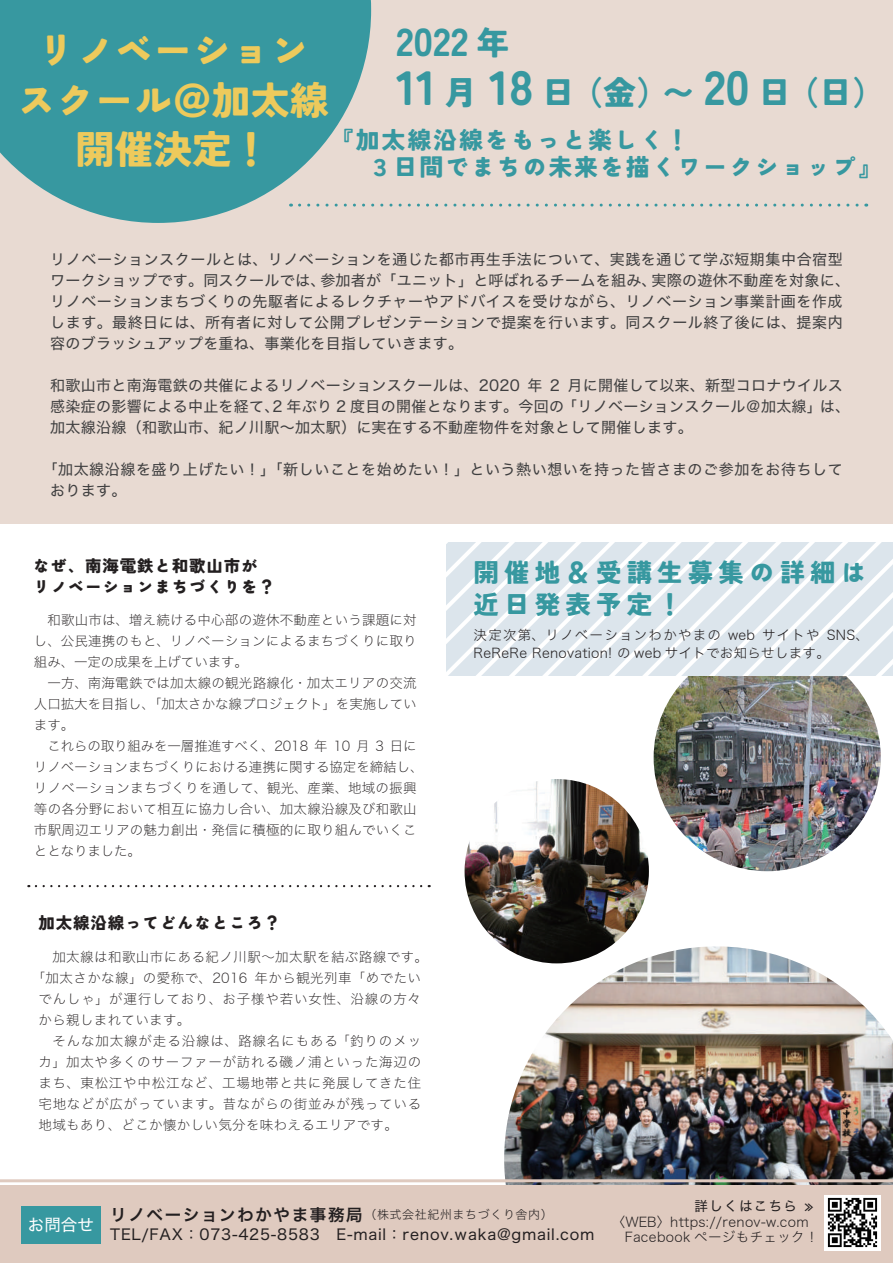
<style>
.page{position:relative;width:893px;height:1263px;background:#fff}
.page>*{position:absolute;margin:0;border:0;box-sizing:border-box;transform-origin:0 0}
.t1{font:900 39px/49.5px "Tsunagi Gothic";color:#edca5c;text-align:center}
.t2{font:900 39px "Tsunagi Gothic";color:#3798a0}
.t3{font:900 33px "Tsunagi Gothic";color:#3798a0}
.t4{font:900 25.5px/31.5px "Tsunagi Gothic";letter-spacing:.2em;color:#3798a0}
.t5{font:900 24px/27px "Tsunagi Gothic";letter-spacing:.075em;color:#3798a0}
.t6{font:900 16.5px/21px "Tsunagi Gothic";letter-spacing:.05em;color:#231f20}
.t7{font:16.5px "Hiragino Sans W4";color:#fff}
.t8{font:15px/21px "Hiragino Sans W4";letter-spacing:.02em;color:#3e3e3f}
.t9{font:15px/21px "Hiragino Sans W4";letter-spacing:.04em;color:#3e3e3f}
.t10{font:15px "Hiragino Sans W4";letter-spacing:.05em;color:#231f20}
.t11{font:13.5px/21px "Hiragino Sans W1";letter-spacing:.02em;color:#231f20}
.t12{font:13.5px/15px "Hiragino Sans W2";letter-spacing:.025em;color:#231f20}
.t13{font:13.5px "Hiragino Sans W1";letter-spacing:.055em;color:#231f20}
.t14{font:13.5px "Hiragino Sans W1";letter-spacing:.06em;color:#231f20}
.t15{font:13.5px "Hiragino Sans W1";letter-spacing:.065em;color:#231f20}
.t16{font:13.5px "Hiragino Sans W4";letter-spacing:.1em;color:#231f20}
.t17{font:12px "Hiragino Sans W2";letter-spacing:.05em;color:#231f20}
.s1{font-size:33px}
.s2{font-size:48px}
.s3{font-family:"Hiragino Sans W6";font-size:16.5px}
</style>
<div class="page">
<img style="left:504px;top:946px;width:389px;height:240px">
<div style="left:0;top:1186px;width:893px;height:77px;background:#dfcabf"></div>
<div style="left:0;top:0;width:893px;height:523px;background:#e8dad2"></div>
<hr style="left:0;top:1179px;width:893px;height:3px;background:#dfcabf">
<svg style="left:0;top:0;width:371px;height:223px;fill:#3798a0"></svg>
<img style="left:465px;top:779px;width:184px;height:184px;border-radius:92px">
<img style="left:654px;top:644px;width:227px;height:227px;border-radius:114px">
<div style="left:21px;top:1206px;width:80px;height:37px;background:#3798a0"></div>
<img style="left:825px;top:1195px;width:55px;height:55px">
<svg style="left:447px;top:543px;width:446px;height:133px"></svg>
<svg style="left:300px;top:204px;width:567px;height:3px"></svg>
<svg style="left:36px;top:885px;width:394px;height:2px"></svg>
<h1 class="t1" style="left:17px;top:25px;width:313px">リノベーションスクール＠加太線開催決定！</h1>
<h1 class="t2" style="left:396px;top:18px;width:115px">2022 <span class="s1">年</span></h1>
<h2 class="t3" style="left:396px;top:72px;width:491px"><span class="s2">11</span> 月 <span class="s2">18</span> 日（金）〜 <span class="s2">20</span> 日（日）</h2>
<h3 class="t5" style="left:342px;top:126px;width:542px;text-indent:-12px">『加太線沿線をもっと楽しく！<br>　３日間でまちの未来を描くワークショップ』</h3>
<p class="t8" style="left:50px;top:248px;width:801px">リノベーションスクールとは、リノベーションを通じた都市再生手法について、実践を通じて学ぶ短期集中合宿型ワークショップです。同スクールでは、参加者が「ユニット」と呼ばれるチームを組み、実際の遊休不動産を対象に、リノベーションまちづくりの先駆者によるレクチャーやアドバイスを受けながら、リノベーション事業計画を作成します。最終日には、所有者に対して公開プレゼンテーションで提案を行います。同スクール終了後には、提案内容のブラッシュアップを重ね、事業化を目指していきます。</p>
<p class="t8" style="left:50px;top:374px;width:801px">和歌山市と南海電鉄の共催によるリノベーションスクールは、2020 年 2 月に開催して以来、新型コロナウイルス感染症の影響による中止を経て、2 年ぶり 2 度目の開催となります。今回の「リノベーションスクール＠加太線」は、加太線沿線（和歌山市、紀ノ川駅～加太駅）に実在する不動産物件を対象として開催します。</p>
<p class="t9" style="left:50px;top:458px;width:794px;text-indent:-8px">「加太線沿線を盛り上げたい！」「新しいことを始めたい！」という熱い想いを持った皆さまのご参加をお待ちしております。</p>
<p class="t6" style="left:33px;top:555px;width:243px">なぜ、南海電鉄と和歌山市がリノベーションまちづくりを？</p>
<p class="t11" style="left:34px;top:608px;width:391px">　和歌山市は、増え続ける中心部の遊休不動産という課題に対し、公民連携のもと、リノベーションによるまちづくりに取り組み、一定の成果を上げています。<br>　一方、南海電鉄では加太線の観光路線化・加太エリアの交流人口拡大を目指し、「加太さかな線プロジェクト」を実施しています。<br>　これらの取り組みを一層推進すべく、2018 年 10 月 3 日にリノベーションまちづくりにおける連携に関する協定を締結し、リノベーションまちづくりを通して、観光、産業、地域の振興等の各分野において相互に協力し合い、加太線沿線及び和歌山市駅周辺エリアの魅力創出・発信に積極的に取り組んでいくこととなりました。</p>
<p class="t6" style="left:38px;top:911px;width:243px">加太線沿線ってどんなところ？</p>
<p class="t11" style="left:38px;top:945px;width:391px">　加太線は和歌山市にある紀ノ川駅～加太駅を結ぶ路線です。</p>
<p class="t11" style="left:32px;top:966px;width:391px">「加太さかな線」の愛称で、2016 年から観光列車「めでたい</p>
<p class="t14" style="left:38px;top:987px;width:384px">でんしゃ」が運行しており、お子様や若い女性、沿線の方々</p>
<p class="t11" style="left:38px;top:1008px;width:153px">から親しまれています。</p>
<p class="t15" style="left:38px;top:1029px;width:384px">　そんな加太線が走る沿線は、路線名にもある 「釣りのメッ</p>
<p class="t13" style="left:38px;top:1050px;width:384px">カ」加太や多くのサーファーが訪れる磯ノ浦といった海辺の</p>
<p class="t13" style="left:38px;top:1071px;width:384px">まち、東松江や中松江など、工場地帯と共に発展してきた住</p>
<p class="t13" style="left:38px;top:1092px;width:384px">宅地などが広がっています。昔ながらの街並みが残っている</p>
<p class="t11" style="left:38px;top:1113px;width:361px">地域もあり、どこか懐かしい気分を味わえるエリアです。</p>
<h3 class="t4" style="left:474px;top:556px;width:394px">開催地＆受講生募集の詳細は近日発表予定！</h3>
<p class="t12" style="left:474px;top:625px;width:397px;line-height:18px">決定次第、リノベーションわかやまの web サイトや SNS、<br>ReReRe Renovation! の web サイトでお知らせします。</p>
<p class="t7" style="left:28px;top:1210px;width:68px">お問合せ</p>
<p class="t17" style="left:110px;top:1204px;width:444px"><span class="s3">リノベーションわかやま事務局</span>（株式会社紀州まちづくり舎内）</p>
<p class="t10" style="left:110px;top:1221px;width:486px">TEL/FAX：073-425-8583　E-mail：renov.waka@gmail.com</p>
<p class="t16" style="left:694px;top:1194px;width:104px">詳しくはこちら</p>
<p class="t12" style="left:625px;top:1213px;width:195px;text-indent:-13px">〈WEB〉https://renov-w.com<br>Facebook ページもチェック！</p>
</div>
